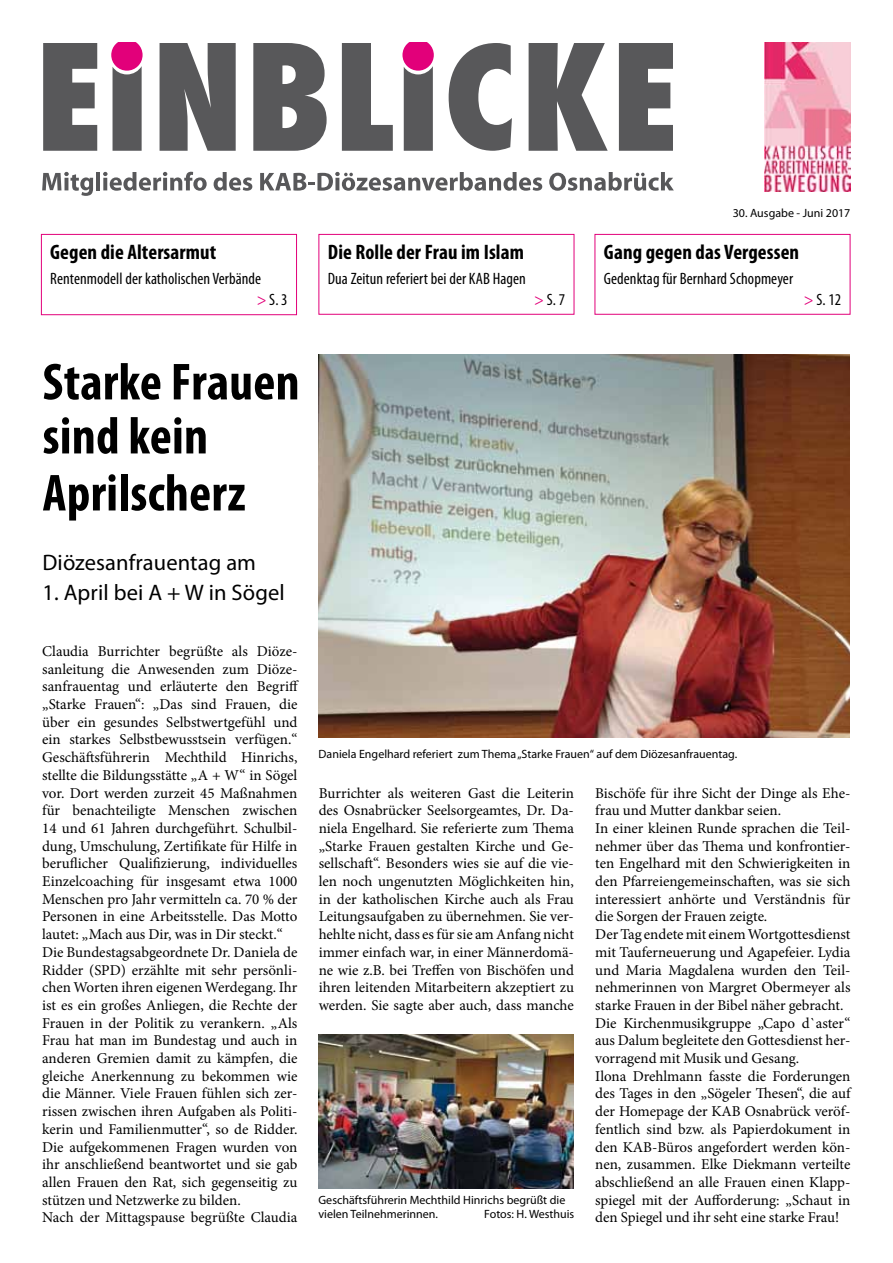
<style>
.page{position:relative;width:893px;height:1263px;background:#fff}
.page>*{position:absolute;margin:0;border:0;box-sizing:border-box;transform-origin:0 0}
.t1{font:700 condensed 52.5px/55.5px "Myriad Pro";letter-spacing:.005em;color:#000}
.t2{font:22.5px "Myriad Pro";letter-spacing:.005em;color:#000}
.t3{font:700 condensed 21px "Myriad Pro";letter-spacing:.005em;color:#000}
.t4{font:condensed 16.5px/21px "Myriad Pro";letter-spacing:.005em;color:#000}
.t5{font:15px/17.7px "Minion Pro";color:#000}
.t6{font:12px/14.4px "Myriad Pro";color:#000}
.s1{color:#e2007a}
</style>
<div class="page">
<img style="left:764px;top:42px;width:86px;height:149px">
<div style="left:41px;top:234px;width:256px;height:81px;border:1px solid #e2007a"></div>
<div style="left:318px;top:234px;width:256px;height:81px;border:1px solid #e2007a"></div>
<div style="left:595px;top:234px;width:255px;height:81px;border:1px solid #e2007a"></div>
<svg style="left:43px;top:43px;width:54px;height:108px;background:#707071"></svg>
<svg style="left:160px;top:43px;width:76px;height:108px;background:#6e6e70"></svg>
<svg style="left:253px;top:43px;width:74px;height:108px;background:#727274"></svg>
<svg style="left:342px;top:43px;width:51px;height:108px"></svg>
<svg style="left:449px;top:43px;width:63px;height:108px"></svg>
<svg style="left:529px;top:43px;width:79px;height:108px"></svg>
<svg style="left:619px;top:43px;width:54px;height:108px;background:#6f6f71"></svg>
<svg style="left:42px;top:172px;width:51px;height:24px"></svg>
<hr style="left:96px;top:172px;width:4px;height:18px;background:#58585a">
<svg style="left:103px;top:172px;width:104px;height:19px"></svg>
<svg style="left:214px;top:172px;width:38px;height:19px"></svg>
<svg style="left:260px;top:172px;width:282px;height:19px"></svg>
<svg style="left:549px;top:172px;width:125px;height:19px"></svg>
<svg style="left:111px;top:42px;width:32px;height:109px;background:#8b5b76"></svg>
<svg style="left:402px;top:42px;width:32px;height:109px;background:#8b5b76"></svg>
<img style="left:318px;top:355px;width:532px;height:383px">
<img style="left:319px;top:1034px;width:255px;height:154px">
<h3 class="t3" style="left:50px;top:239px;width:168px">Gegen die Altersarmut</h3>
<p class="t4" style="left:257px;top:268px;width:32px;text-indent:-206px">Rentenmodell der katholischen Verbände<br><span class="s1">&gt;</span> S. 3</p>
<h3 class="t3" style="left:328px;top:239px;width:198px">Die Rolle der Frau im Islam</h3>
<p class="t4" style="left:328px;top:268px;width:200px">Dua Zeitun referiert bei der KAB Hagen</p>
<p class="t4" style="left:534px;top:289px;width:32px"><span class="s1">&gt;</span> S. 7</p>
<p class="t6" style="left:733px;top:206px;width:119px">30. Ausgabe - Juni 2017</p>
<h3 class="t3" style="left:604px;top:239px;width:197px">Gang gegen das Vergessen</h3>
<p class="t4" style="left:604px;top:268px;width:191px">Gedenktag für Bernhard Schopmeyer</p>
<p class="t4" style="left:804px;top:289px;width:39px"><span class="s1">&gt;</span> S. 12</p>
<h1 class="t1" style="left:43px;top:353px;width:259px">Starke Frauen sind kein<br>Aprilscherz</h1>
<h2 class="t2" style="left:43px;top:549px;width:215px">Diözesanfrauentag am</h2>
<h2 class="t2" style="left:43px;top:579px;width:244px">1. April bei A + W in Sögel</h2>
<p class="t5" style="left:42px;top:642px;width:258px">Claudia Burrichter begrüßte als Diöze&shy;sanleitung die Anwesenden zum Diöze&shy;sanfrauentag und erläuterte den Begriff „Starke Frauen“: „Das sind Frauen, die über ein gesundes Selbstwertgefühl und ein starkes Selbstbewusstsein verfügen.“ Geschäftsführerin Mechthild Hinrichs, stellte die Bildungsstätte „A + W“ in Sögel vor. Dort werden zurzeit 45 Maßnahmen für benachteiligte Menschen zwischen 14 und 61 Jahren durchgeführt. Schulbil&shy;dung, Umschulung, Zertifikate für Hilfe in beruflicher Qualifizierung, individuelles Einzelcoaching für insgesamt etwa 1000<br>Menschen pro Jahr vermitteln ca. 70 % der Personen in eine Arbeitsstelle. Das Motto lautet: „Mach aus Dir, was in Dir steckt.“ Die Bundestagsabgeordnete Dr. Daniela de Ridder (SPD) erzählte mit sehr persönli&shy;chen Worten ihren eigenen Werdegang. Ihr ist es ein großes Anliegen, die Rechte der Frauen in der Politik zu verankern. „Als Frau hat man im Bundestag und auch in anderen Gremien damit zu kämpfen, die gleiche Anerkennung zu bekommen wie die Männer. Viele Frauen fühlen sich zer&shy;rissen zwischen ihren Aufgaben als Politi&shy;kerin und Familienmutter“, so de Ridder.<br>Die aufgekommenen Fragen wurden von ihr anschließend beantwortet und sie gab allen Frauen den Rat, sich gegenseitig zu stützen und Netzwerke zu bilden.<br>Nach der Mittagspause begrüßte Claudia</p>
<p class="t6" style="left:319px;top:747px;width:420px">Daniela Engelhard referiert zum Thema „Starke Frauen“ auf dem Diözesanfrauentag.</p>
<p class="t5" style="left:319px;top:784px;width:257px;text-align:justify">Burrichter als weiteren Gast die Leiterin des Osnabrücker Seelsorgeamtes, Dr. Da&shy;niela Engelhard. Sie referierte zum Thema „Starke Frauen gestalten Kirche und Ge&shy;sellschaft“. Besonders wies sie auf die vie&shy;len noch ungenutzten Möglichkeiten hin, in der katholischen Kirche auch als Frau Leitungsaufgaben zu übernehmen. Sie ver&shy;hehlte nicht, dass es für sie am Anfang nicht immer einfach war, in einer Männerdomä&shy;ne wie z.B. bei Treffen von Bischöfen und ihren leitenden Mitarbeitern akzeptiert zu werden. Sie sagte aber auch, dass manche</p>
<p class="t5" style="left:595px;top:784px;width:257px">Bischöfe für ihre Sicht der Dinge als Ehe&shy;frau und Mutter dankbar seien.<br>In einer kleinen Runde sprachen die Teil&shy;nehmer über das Thema und konfrontier&shy;ten Engelhard mit den Schwierigkeiten in den Pfarreiengemeinschaften, was sie sich interessiert anhörte und Verständnis für die Sorgen der Frauen zeigte.<br>Der Tag endete mit einem Wortgottesdienst mit Tauferneuerung und Agapefeier. Lydia und Maria Magdalena wurden den Teil&shy;nehmerinnen von Margret Obermeyer als starke Frauen in der Bibel näher gebracht.<br>Die Kirchenmusikgruppe „Capo d`aster“ aus Dalum begleitete den Gottesdienst her&shy;vorragend mit Musik und Gesang.<br>Ilona Drehlmann fasste die Forderungen des Tages in den „Sögeler Thesen“, die auf der Homepage der KAB Osnabrück veröf&shy;fentlich sind bzw. als Papierdokument in den KAB-Büros angefordert werden kön&shy;nen, zusammen. Elke Diekmann verteilte abschließend an alle Frauen einen Klapp&shy;spiegel mit der Aufforderung: „Schaut in den Spiegel und ihr seht eine starke Frau!</p>
<p class="t6" style="left:318px;top:1192px;width:248px">Geschäftsführerin Mechthild Hinrichs begrüßt die vielen Teilnehmerinnen.</p>
<p class="t6" style="left:484px;top:1207px;width:92px">Fotos: H. Westhuis</p>
</div>
